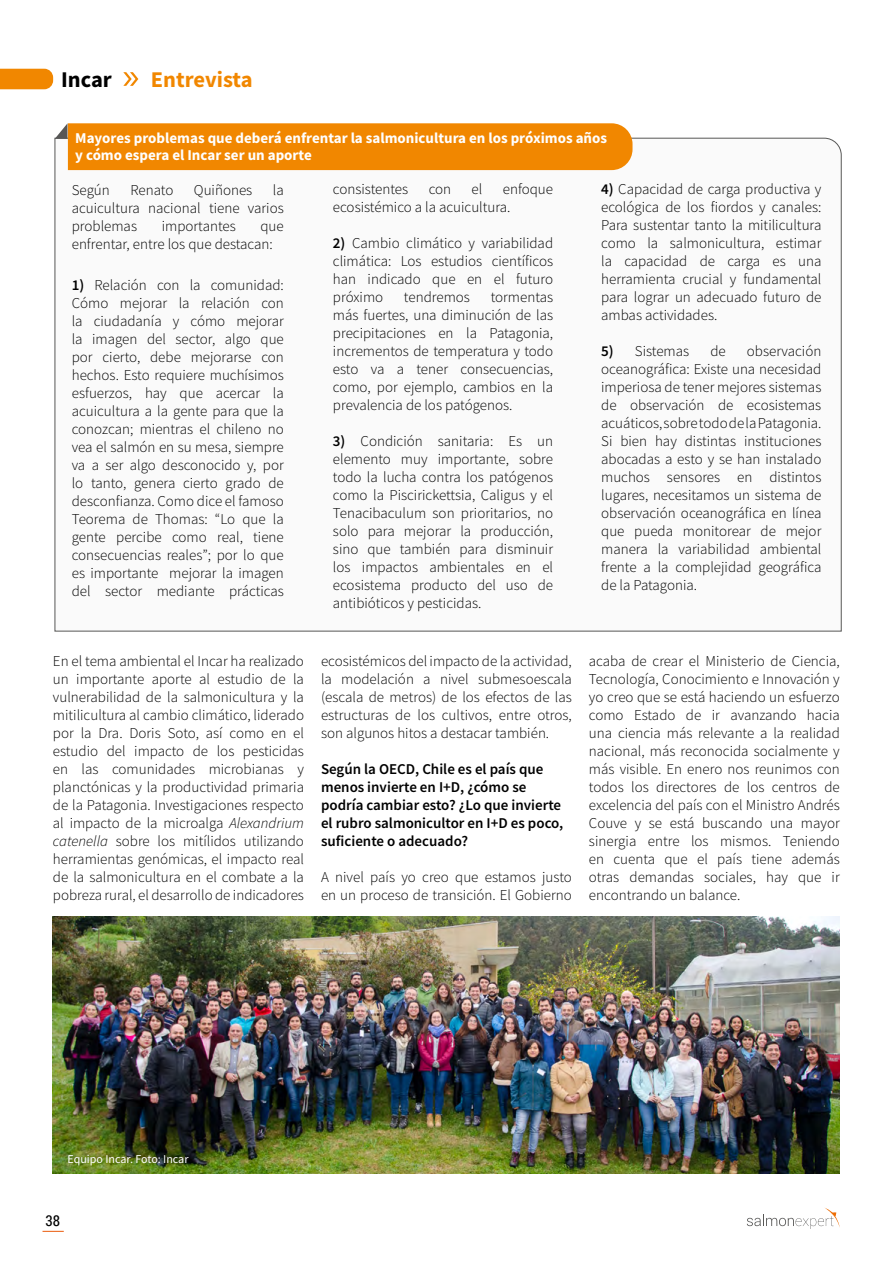
<style>
.page{position:relative;width:893px;height:1263px;background:#fff}
.page>*{position:absolute;margin:0;border:0;box-sizing:border-box;transform-origin:0 0}
.t1{font:700 22.5px "Source Sans Pro";color:#f18700}
.t2{font:700 22.5px "Source Sans Pro";color:#000}
.t3{font:300 15px/18px "Source Sans Pro";color:#000;text-align:justify}
.t4{font:600 15px/18px "Source Sans Pro";color:#000}
.t5{font:700 15px/16.5px "Source Sans Pro";color:#fff}
.t6{font:15px "Roboto Condensed";color:#000}
.t7{font:12px "Source Sans Pro";color:#fff}
.s1{font-weight:600}
.s2{font-style:italic}
</style>
<div class="page">
<svg style="left:747px;top:1208px;width:93px;height:21px"></svg>
<svg style="left:43px;top:1231px;width:21px;height:1px"></svg>
<img style="left:53px;top:916px;width:787px;height:258px">
<svg style="left:55px;top:138px;width:787px;height:493px"></svg>
<div style="left:55px;top:123px;width:577px;height:47px;background:#f18700"></div>
<svg style="left:0;top:69px;width:53px;height:20px"></svg>
<svg style="left:123px;top:72px;width:15px;height:14px"></svg>
<h1 class="t2" style="left:61px;top:64px;width:52px">Incar</h1>
<h1 class="t1" style="left:151px;top:64px;width:103px">Entrevista</h1>
<p class="t5" style="left:75px;top:130px;width:533px">Mayores problemas que deberá enfrentar la salmonicultura en los próximos años y cómo espera el Incar ser un aporte</p>
<p class="t3" style="left:333px;top:180px;width:77px">consistentes</p>
<p class="t3" style="left:429px;top:180px;width:24px">con</p>
<p class="t3" style="left:472px;top:180px;width:12px">el</p>
<p class="t3" style="left:601px;top:180px;width:222px"><span class="s1">4)</span> Capacidad de carga productiva y ecológica de los fiordos y canales:<br>Para sustentar tanto la mitilicultura como la salmonicultura, estimar la capacidad de carga es una herramienta crucial y fundamental para lograr un adecuado futuro de ambas actividades.</p>
<p class="t3" style="left:601px;top:342px;width:90px"><span class="s1">5)</span> Sistemas</p>
<p class="t3" style="left:710px;top:342px;width:17px">de</p>
<p class="t3" style="left:333px;top:180px;width:222px;text-indent:170px">enfoque ecosistémico a la acuicultura.</p>
<p class="t3" style="left:333px;top:234px;width:222px"><span class="s1">2)</span> Cambio climático y variabilidad climática: Los estudios científicos han indicado que en el futuro próximo</p>
<p class="t3" style="left:72px;top:181px;width:40px">Según</p>
<p class="t3" style="left:130px;top:181px;width:44px">Renato</p>
<p class="t3" style="left:194px;top:181px;width:60px">Quiñones</p>
<p class="t3" style="left:72px;top:181px;width:214px;text-indent:201px">la acuicultura nacional tiene varios problemas</p>
<p class="t3" style="left:162px;top:217px;width:76px">importantes</p>
<p class="t3" style="left:72px;top:217px;width:214px;text-indent:189px">que enfrentar, entre los que destacan:</p>
<p class="t3" style="left:72px;top:276px;width:214px"><span class="s1">1)</span> Relación con la comunidad:<br>Cómo mejorar la relación con la ciudadanía y cómo mejorar la imagen del sector, algo que por cierto, debe mejorarse con hechos. Esto requiere muchísimos esfuerzos, hay que acercar la acuicultura a la gente para que la conozcan; mientras el chileno no vea el salmón en su mesa, siempre va a ser algo desconocido y, por lo tanto, genera cierto grado de desconfianza. Como dice el famoso Teorema de Thomas: “Lo que la gente percibe como real, tiene consecuencias reales”; por lo que es importante mejorar la imagen del sector mediante prácticas</p>
<p class="t3" style="left:404px;top:288px;width:68px">tendremos</p>
<p class="t3" style="left:333px;top:288px;width:222px;text-indent:158px">tormentas más fuertes, una diminución de las precipitaciones en la Patagonia, incrementos de temperatura y todo esto va a tener consecuencias, como, por ejemplo, cambios en la prevalencia de los patógenos.</p>
<p class="t3" style="left:333px;top:432px;width:222px"><span class="s1">3)</span> Condición sanitaria: Es un elemento muy importante, sobre todo la lucha contra los patógenos como la Piscirickettsia, Caligus y el Tenacibaculum son prioritarios, no solo para mejorar la producción, sino que también para disminuir los impactos ambientales en el ecosistema producto del uso de antibióticos y pesticidas.</p>
<p class="t3" style="left:601px;top:342px;width:222px;text-indent:146px">observación oceanográfica: Existe una necesidad imperiosa de tener mejores sistemas de observación de ecosistemas acuáticos, sobre todo de la Patagonia.<br>Si bien hay distintas instituciones abocadas a esto y se han instalado muchos sensores en distintos lugares, necesitamos un sistema de observación oceanográfica en línea que pueda monitorear de mejor manera la variabilidad ambiental frente a la complejidad geográfica de la Patagonia.</p>
<p class="t3" style="left:53px;top:652px;width:253px">En el tema ambiental el Incar ha realizado un importante aporte al estudio de la vulnerabilidad de la salmonicultura y la mitilicultura al cambio climático, liderado por la Dra. Doris Soto, así como en el estudio del impacto de los pesticidas en las comunidades microbianas y planctónicas y la productividad primaria de la Patagonia. Investigaciones respecto al impacto de la microalga <span class="s2">Alexandrium catenella</span> sobre los mitílidos utilizando herramientas genómicas, el impacto real de la salmonicultura en el combate a la pobreza rural, el desarrollo de indicadores</p>
<p class="t3" style="left:321px;top:652px;width:252px">ecosistémicos del impacto de la actividad, la modelación a nivel submesoescala (escala de metros) de los efectos de las estructuras de los cultivos, entre otros, son algunos hitos a destacar también.</p>
<p class="t4" style="left:321px;top:760px;width:244px">Según la OECD, Chile es el país que menos invierte en I+D, ¿cómo se podría cambiar esto? ¿Lo que invierte el rubro salmonicultor en I+D es poco, suficiente o adecuado?</p>
<p class="t3" style="left:321px;top:868px;width:252px">A nivel país yo creo que estamos justo en un proceso de transición. El Gobierno</p>
<p class="t3" style="left:589px;top:652px;width:252px">acaba de crear el Ministerio de Ciencia, Tecnología, Conocimiento e Innovación y yo creo que se está haciendo un esfuerzo como Estado de ir avanzando hacia una ciencia más relevante a la realidad nacional, más reconocida socialmente y más visible. En enero nos reunimos con todos los directores de los centros de excelencia del país con el Ministro Andrés Couve y se está buscando una mayor sinergia entre los mismos. Teniendo en cuenta que el país tiene además otras demandas sociales, hay que ir encontrando un balance.</p>
<p class="t7" style="left:68px;top:1151px;width:123px">Equipo Incar. Foto: Incar</p>
<p class="t6" style="left:45px;top:1210px;width:16px">38</p>
</div>
